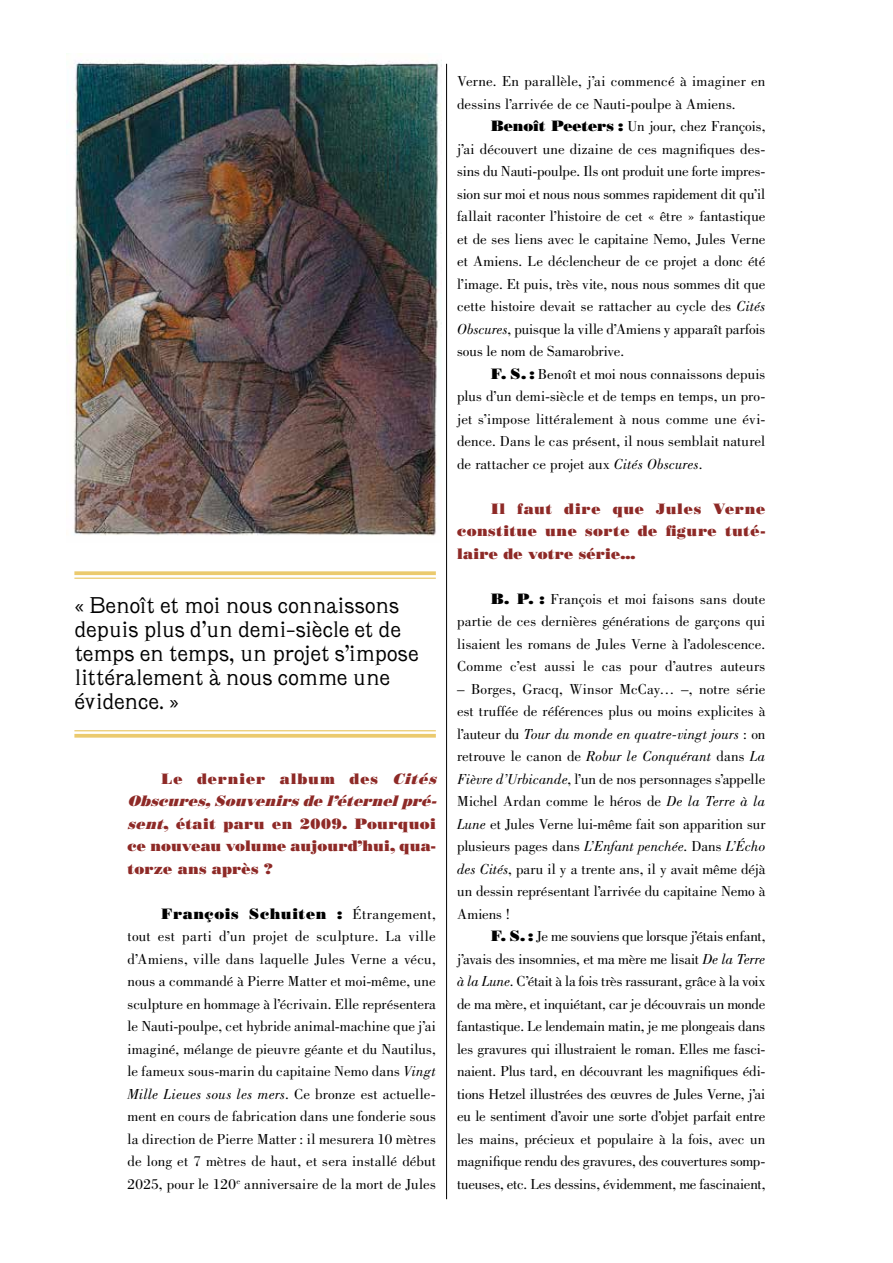
<style>
.page{position:relative;width:893px;height:1263px;background:#fff}
.page>*{position:absolute;margin:0;border:0;box-sizing:border-box;transform-origin:0 0}
.t1{font:21px/24px "Cleveland";letter-spacing:.02em;color:#000}
.t2{font:15px/22.5px "Bodoni Std";letter-spacing:.005em;color:#000;text-align:justify}
.t3{font:15px/22.5px "Bodoni Std Poster";letter-spacing:.02em;color:#8e2a27}
.t4{font:15px "Bodoni Std Poster";letter-spacing:.035em;color:#000}
.s1{font-style:italic}
.s2{font-family:"Bodoni Std"}
.s3{font-family:"Bodoni Std Poster"}
</style>
<div class="page">
<hr style="left:446px;top:64px;width:1px;height:1135px;background:#000">
<img style="left:73px;top:53px;width:369px;height:483px">
<svg style="left:74px;top:571px;width:362px;height:4px"></svg>
<hr style="left:74px;top:578px;width:362px;height:1px;background:#ebca6e">
<hr style="left:74px;top:730px;width:362px;height:1px;background:#ebca6e">
<svg style="left:74px;top:734px;width:362px;height:4px"></svg>
<h1 class="t1" style="left:74px;top:593px;width:345px">« Benoît et moi nous connaissons depuis plus d’un demi-siècle et de temps en temps, un projet s’impose littéralement à nous comme une évidence. »</h1>
<p class="t3" style="left:128px;top:767px;width:315px;text-indent:34px">Le dernier album des <span class="s1">Cités<br>Obscures,Souvenirsde l’éternelpré&shy;sent</span>, était paru en 2009. Pourquoi ce nouveau volume aujourd’hui, qua&shy;torze ans après ?</p>
<p class="t4" style="left:162px;top:904px;width:276px">François Schuiten : <span class="s2">Étrangement,</span></p>
<p class="t2" style="left:128px;top:925px;width:310px">tout est parti d’un projet de sculpture. La ville d’Amiens, ville dans laquelle Jules Verne a vécu, nous a commandé à Pierre Matter et moi-même, une sculpture en hommage à l’écrivain. Elle représentera le Nauti-poulpe, cet hybride animal-machine que j’ai imaginé, mélange de pieuvre géante et du Nautilus, le fameux sous-marin du capitaine Nemo dans <span class="s1">Vingt Mille Lieues sous les mers</span>. Ce bronze est actuelle&shy;ment en cours de fabrication dans une fonderie sous la direction de Pierre Matter : il mesurera 10 mètres de long et 7 mètres de haut, et sera installé début 2025, pour le 120<sup>e</sup> anniversaire de la mort de Jules</p>
<p class="t2" style="left:457px;top:70px;width:310px">Verne. En parallèle, j’ai commencé à imaginer en dessins l’arrivée de ce Nauti-poulpe à Amiens.</p>
<p class="t2" style="left:457px;top:115px;width:310px;text-indent:34px"><span class="s3">Benoît Peeters :</span> Un jour, chez François, j’ai découvert une dizaine de ces magnifiques des&shy;sins du Nauti-poulpe. Ils ont produit une forte impres&shy;sion sur moi et nous nous sommes rapidement dit qu’il fallait raconter l’histoire de cet « être » fantastique et de ses liens avec le capitaine Nemo, Jules Verne et Amiens. Le déclencheur de ce projet a donc été l’image. Et puis, très vite, nous nous sommes dit que cette histoire devait se rattacher au cycle des <span class="s1">Cités Obscures</span>, puisque la ville d’Amiens y apparaît parfois sous le nom de Samarobrive.</p>
<p class="t2" style="left:457px;top:363px;width:310px;text-indent:34px"><span class="s3">F. S. :</span> Benoît et moi nous connaissons depuis plus d’un demi-siècle et de temps en temps, un pro&shy;jet s’impose littéralement à nous comme une évi&shy;dence. Dans le cas présent, il nous semblait naturel de rattacher ce projet aux <span class="s1">Cités Obscures</span>.</p>
<p class="t3" style="left:457px;top:497px;width:310px;text-align:justify;text-indent:34px">Il faut dire que Jules Verne constitue une sorte de figure tuté&shy;laire de votre série…</p>
<p class="t2" style="left:457px;top:588px;width:310px;text-indent:34px"><span class="s3">B. P. :</span> François et moi faisons sans doute partie de ces dernières générations de garçons qui lisaient les romans de Jules Verne à l’adolescence.<br>Comme c’est aussi le cas pour d’autres auteurs</p>
<p class="t2" style="left:457px;top:678px;width:310px">– Borges, Gracq, Winsor McCay… –, notre série est truffée de références plus ou moins explicites à l’auteur du <span class="s1">Tour du monde en quatre-vingt jours</span> : on retrouve le canon de <span class="s1">Robur le Conquérant</span> dans <span class="s1">La Fièvre d’Urbicande</span>, l’un de nos personnages s’appelle Michel Ardan comme le héros de <span class="s1">De la Terre à la Lune</span> et Jules Verne lui-même fait son apparition sur plusieurs pages dans <span class="s1">L’Enfant penchée</span>. Dans <span class="s1">L’Écho des Cités</span>, paru il y a trente ans, il y avait même déjà un dessin représentant l’arrivée du capitaine Nemo à Amiens !</p>
<p class="t2" style="left:457px;top:925px;width:310px;text-indent:34px"><span class="s3">F. S. :</span> Je me souviens que lorsque j’étais enfant, j’avais des insomnies, et ma mère me lisait <span class="s1">De la Terre à la Lune</span>. C’était à la fois très rassurant, grâce à la voix de ma mère, et inquiétant, car je découvrais un monde fantastique. Le lendemain matin, je me plongeais dans les gravures qui illustraient le roman. Elles me fasci&shy;naient. Plus tard, en découvrant les magnifiques édi&shy;tions Hetzel illustrées des œuvres de Jules Verne, j’ai eu le sentiment d’avoir une sorte d’objet parfait entre les mains, précieux et populaire à la fois, avec un magnifique rendu des gravures, des couvertures somp&shy;tueuses, etc. Les dessins, évidemment, me fascinaient,</p>
</div>
